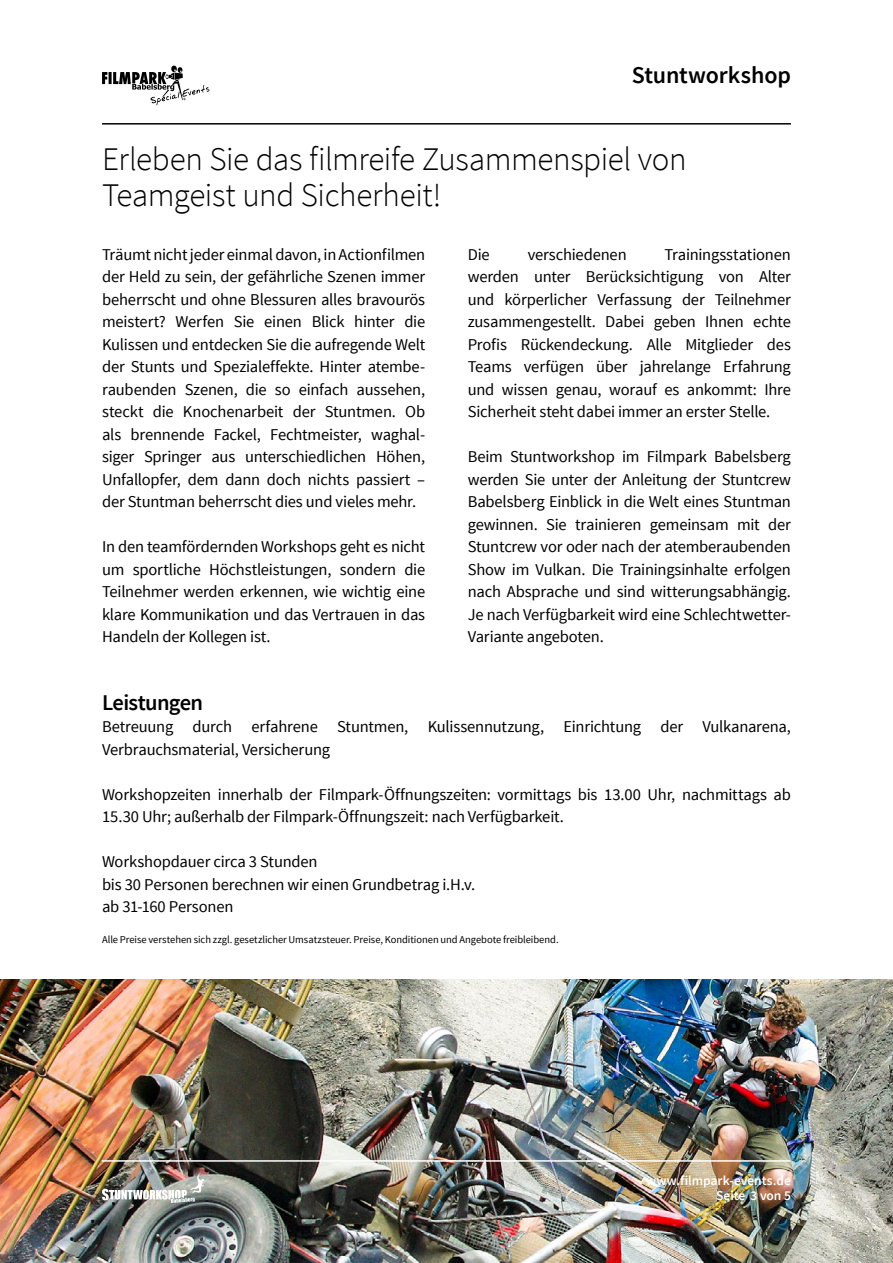
<style>
.page{position:relative;width:893px;height:1263px;background:#fff}
.page>*{position:absolute;margin:0;border:0;box-sizing:border-box;transform-origin:0 0}
.t1{font:300 33px/36px "Source Sans Pro";letter-spacing:-.015em;color:#000}
.t2{font:600 24px "Source Sans Pro";letter-spacing:-.005em;color:#000}
.t3{font:600 22.5px "Source Sans Pro";letter-spacing:-.03em;color:#000}
.t4{font:16.5px/22.5px "Source Sans Pro";letter-spacing:-.015em;color:#000;text-align:justify}
.t5{font:600 13.5px/15px "Source Sans Pro";color:#fff;text-align:right}
.t6{font:10.5px "Source Sans Pro";letter-spacing:-.005em;color:#000}
</style>
<div class="page">
<img style="left:0;top:980px;width:893px;height:283px">
<hr style="left:102px;top:123px;width:689px;height:2px;background:#000">
<svg style="left:102px;top:66px;width:107px;height:39px"></svg>
<hr style="left:102px;top:1160px;width:688px;height:2px;background:#fff">
<img style="left:102px;top:1174px;width:102px;height:29px">
<h2 class="t2" style="left:632px;top:60px;width:161px">Stuntworkshop</h2>
<h1 class="t1" style="left:102px;top:141px;width:586px">Erleben Sie das filmreife Zusammenspiel von<br>Teamgeist und Sicherheit!</h1>
<p class="t4" style="left:102px;top:243px;width:325px">Träumt nicht jeder einmal davon, in Actionfilmen der Held zu sein, der gefährliche Szenen immer beherrscht und ohne Blessuren alles bravourös meistert? Werfen Sie einen Blick hinter die Kulissen und entdecken Sie die aufregende Welt der Stunts und Spezialeffekte. Hinter atembe&shy;raubenden Szenen, die so einfach aussehen, steckt die Knochenarbeit der Stuntmen. Ob als brennende Fackel, Fechtmeister, waghal&shy;siger Springer aus unterschiedlichen Höhen, Unfallopfer, dem dann doch nichts passiert – der Stuntman beherrscht dies und vieles mehr.</p>
<p class="t4" style="left:102px;top:536px;width:325px">In den teamfördernden Workshops geht es nicht um sportliche Höchstleistungen, sondern die Teilnehmer werden erkennen, wie wichtig eine klare Kommunikation und das Vertrauen in das Handeln der Kollegen ist.</p>
<p class="t4" style="left:468px;top:243px;width:23px">Die</p>
<p class="t4" style="left:528px;top:243px;width:101px">verschiedenen</p>
<p class="t4" style="left:468px;top:243px;width:325px;text-indent:197px">Trainingsstationen werden unter Berücksichtigung von Alter und körperlicher Verfassung der Teilnehmer zusammengestellt. Dabei geben Ihnen echte Profis Rückendeckung. Alle Mitglieder des Teams verfügen über jahrelange Erfahrung und wissen genau, worauf es ankommt: Ihre Sicherheit steht dabei immer an erster Stelle.</p>
<p class="t4" style="left:468px;top:446px;width:325px">Beim Stuntworkshop im Filmpark Babelsberg werden Sie unter der Anleitung der Stuntcrew Babelsberg Einblick in die Welt eines Stuntman gewinnen. Sie trainieren gemeinsam mit der Stuntcrew vor oder nach der atemberaubenden Show im Vulkan. Die Trainingsinhalte erfolgen nach Absprache und sind witterungsabhängig.<br>Je nach Verfügbarkeit wird eine Schlechtwetter-Variante angeboten.</p>
<h3 class="t3" style="left:102px;top:688px;width:103px">Leistungen</h3>
<p class="t4" style="left:102px;top:716px;width:690px">Betreuung durch erfahrene Stuntmen, Kulissennutzung, Einrichtung der Vulkanarena,<br>Verbrauchsmaterial, Versicherung</p>
<p class="t4" style="left:102px;top:783px;width:690px">Workshopzeiten innerhalb der Filmpark-Öffnungszeiten: vormittags bis 13.00 Uhr, nachmittags ab<br>15.30 Uhr; außerhalb der Filmpark-Öffnungszeit: nach Verfügbarkeit.</p>
<p class="t4" style="left:102px;top:851px;width:375px;text-align:left">Workshopdauer circa 3 Stunden<br>bis 30 Personen berechnen wir einen Grundbetrag i.H.v. ab 31-160 Personen</p>
<p class="t6" style="left:102px;top:932px;width:458px">Alle Preise verstehen sich zzgl. gesetzlicher Umsatzsteuer. Preise, Konditionen und Angebote freibleibend.</p>
<p class="t5" style="left:646px;top:1173px;width:146px">www.filmpark-events.de<br>Seite 3 von 5</p>
</div>
